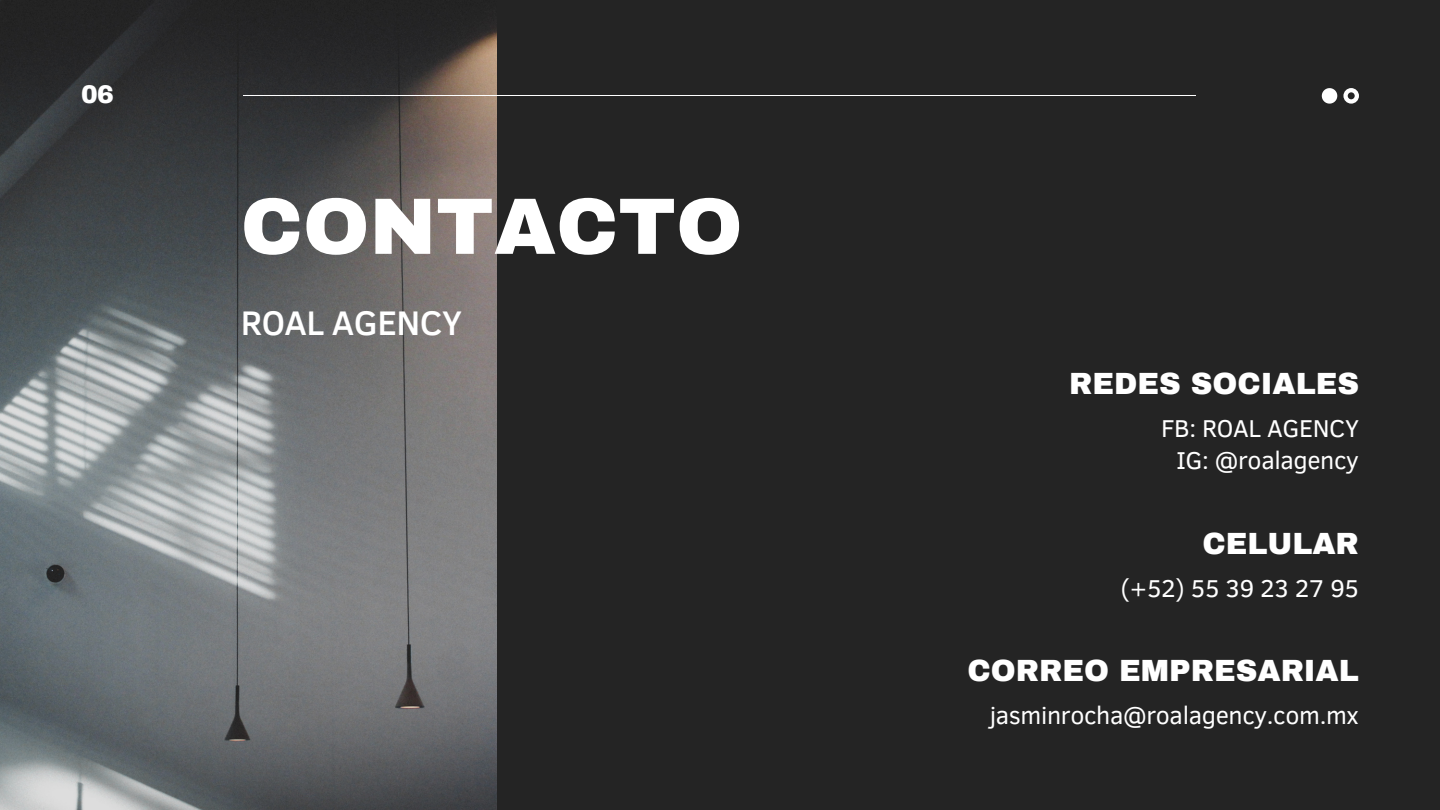
<style>
.page{position:relative;width:1440px;height:810px;background:#242424}
.page>*{position:absolute;margin:0;border:0;box-sizing:border-box;transform-origin:0 0}
.t1{font:900 80px "Archivo";color:#fff}
.t2{font:500 35px "Clear Sans";letter-spacing:-.015em;color:#fff}
.t3{font:900 30px "Archivo";color:#fff}
.t4{font:25px "Clear Sans";letter-spacing:-.015em;color:#fff}
.t5{font:900 25px "Archivo";color:#fff}
</style>
<div class="page">
<img style="left:0;top:4px;width:496px;height:806px">
<svg style="left:1343px;top:88px;width:16px;height:16px"></svg>
<svg style="left:1322px;top:88px;width:15px;height:16px"></svg>
<hr style="left:244px;top:95px;width:952px;height:1px;background:#fff">
<p class="t5" style="left:81px;top:82px;width:34px">06</p>
<p class="t1" style="left:241px;top:184px;width:504px">CONTACTO</p>
<p class="t2" style="left:241px;top:298px;width:223px">ROAL AGENCY</p>
<p class="t3" style="left:1069px;top:368px;width:291px">REDES SOCIALES</p>
<p class="t4" style="left:1161px;top:410px;width:199px">FB: ROAL AGENCY</p>
<p class="t4" style="left:1176px;top:442px;width:184px">IG: @roalagency</p>
<p class="t3" style="left:1202px;top:527px;width:158px">CELULAR</p>
<p class="t4" style="left:1121px;top:570px;width:240px">(+52) 55 39 23 27 95</p>
<p class="t3" style="left:968px;top:654px;width:393px">CORREO EMPRESARIAL</p>
<p class="t4" style="left:990px;top:697px;width:371px">jasminrocha@roalagency.com.mx</p>
</div>
